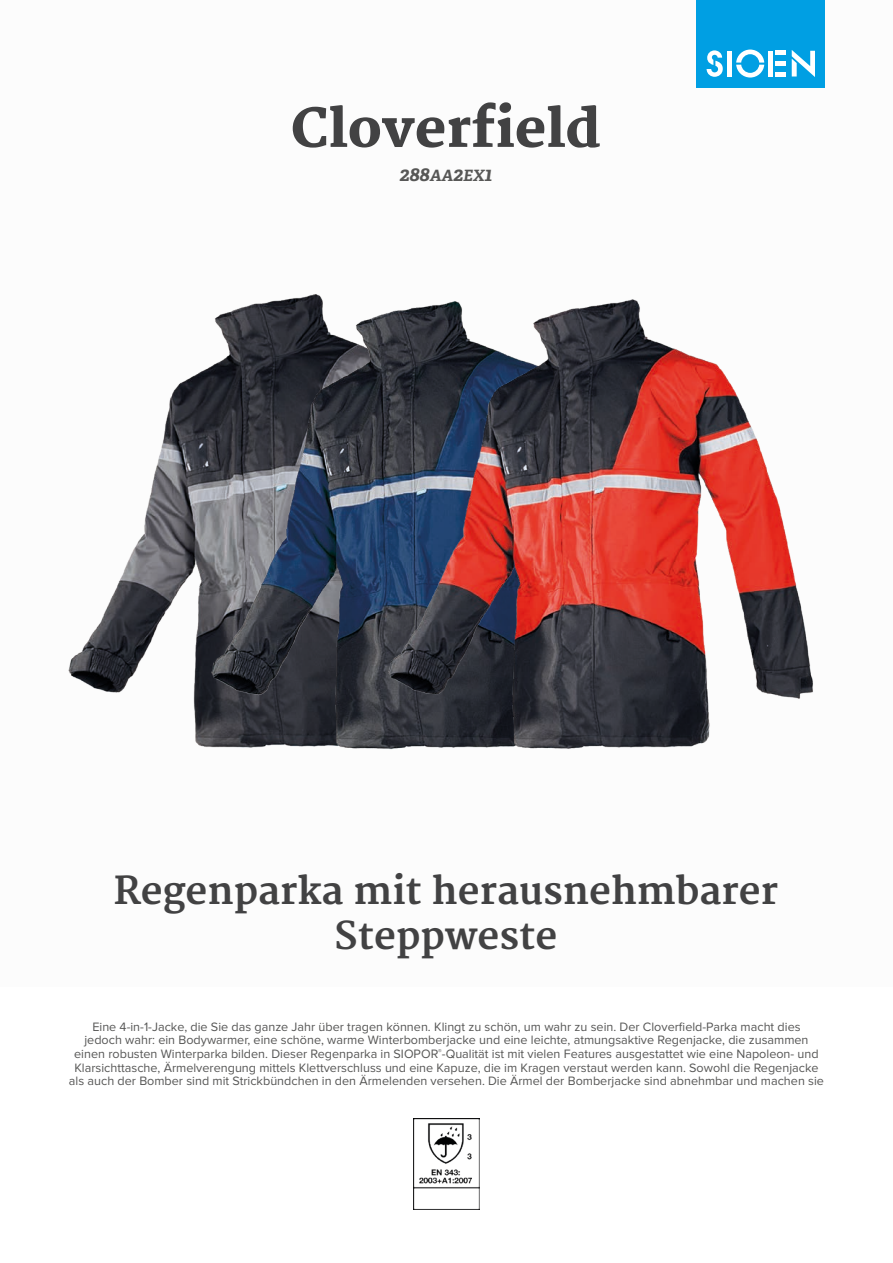
<style>
.page{position:relative;width:893px;height:1263px;background:#fff}
.page>*{position:absolute;margin:0;border:0;box-sizing:border-box;transform-origin:0 0}
.t1{font:800 52.5px "Merriweather";color:#424243}
.t2{font:700 37.5px/45px "Merriweather";color:#424243;text-align:center}
.t3{font:italic 700 19.5px "Adelle PE";color:#575756}
.t4{font:12.6px/13.6px "Proxima Nova";color:#575756;text-align:center}
.s1{font-size:15.6px}
</style>
<div class="page">
<div style="left:697px;top:0;width:128px;height:88px;background:#009fe3"></div>
<svg style="left:707px;top:50px;width:16px;height:27px"></svg>
<svg style="left:736px;top:50px;width:28px;height:28px"></svg>
<div style="left:727px;top:51px;width:5px;height:26px;background:#fff"></div>
<div style="left:768px;top:51px;width:5px;height:26px;background:#fff"></div>
<div style="left:775px;top:72px;width:11px;height:5px;background:#fff"></div>
<div style="left:775px;top:61px;width:11px;height:5px;background:#fff"></div>
<hr style="left:775px;top:51px;width:11px;height:4px;background:#fff">
<svg style="left:792px;top:50px;width:23px;height:27px"></svg>
<img style="left:413px;top:1118px;width:67px;height:92px">
<img style="left:68px;top:384px;width:111px;height:309px">
<img style="left:179px;top:294px;width:178px;height:455px">
<img style="left:357px;top:299px;width:456px;height:451px">
<h1 class="t1" style="left:291px;top:98px;width:311px">Cloverfield</h1>
<h3 class="t3" style="left:399px;top:160px;width:94px">288<span class="s1">AA</span>2<span class="s1">EX</span>1</h3>
<h2 class="t2" style="left:114px;top:869px;width:666px">Regenparka mit herausnehmbarer<br>Steppweste</h2>
<p class="t4" style="left:69px;top:1020px;width:756px">Eine 4-in-1-Jacke, die Sie das ganze Jahr über tragen können. Klingt zu schön, um wahr zu sein. Der Cloverfield-Parka macht dies<br>jedoch wahr: ein Bodywarmer, eine schöne, warme Winterbomberjacke und eine leichte, atmungsaktive Regenjacke, die zusammen einen robusten Winterparka bilden. Dieser Regenparka in SIOPOR<sup>®</sup>-Qualität ist mit vielen Features ausgestattet wie eine Napoleon- und Klarsichttasche, Ärmelverengung mittels Klettverschluss und eine Kapuze, die im Kragen verstaut werden kann. Sowohl die Regenjacke als auch der Bomber sind mit Strickbündchen in den Ärmelenden versehen. Die Ärmel der Bomberjacke sind abnehmbar und machen sie</p>
</div>
